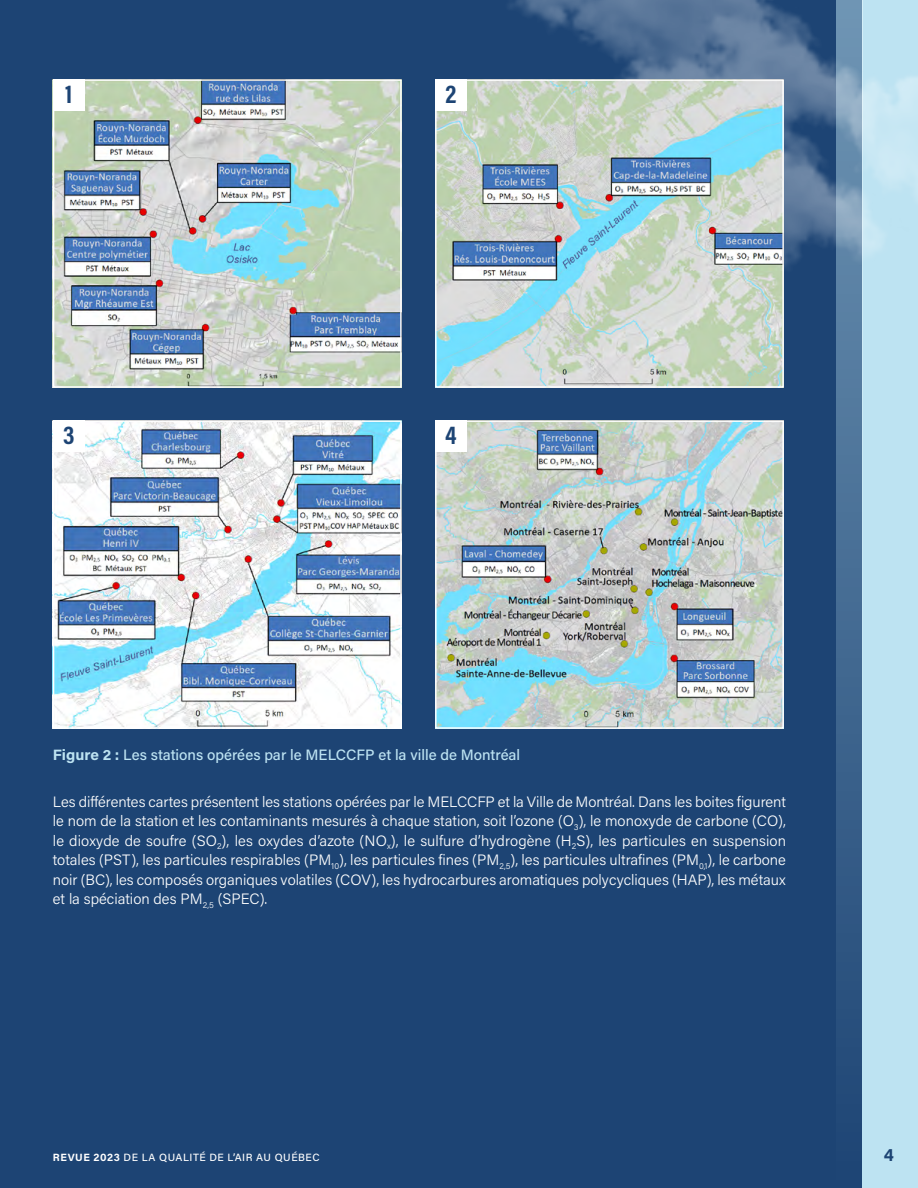
<style>
.page{position:relative;width:918px;height:1188px;background:#1d4474}
.page>*{position:absolute;margin:0;border:0;box-sizing:border-box;transform-origin:0 0}
.t1{font:700 26.25px "Acumin Pro Cond";color:#1d4474}
.t2{font:700 18px "Acumin Pro";color:#1d4474}
.t3{font:300 15px/19.5px "Acumin Pro";color:#fff;text-align:justify}
.t4{font:500 15px "Acumin Pro";color:#bde3f2}
.t5{font:500 10.5px "Acumin Pro";letter-spacing:.05em;color:#fff}
.s1{font-weight:700}
</style>
<div class="page">
<div style="left:863px;top:0;width:55px;height:1188px;background:#bde3f2"></div>
<svg style="left:836px;top:310px;width:27px;height:878px"></svg>
<img style="left:510px;top:0;width:408px;height:310px">
<img style="left:55px;top:81px;width:345px;height:305px">
<div style="left:53px;top:79px;width:349px;height:309px;border:1px solid #fff"></div>
<div style="left:53px;top:79px;width:32px;height:32px;background:#fff"></div>
<img style="left:55px;top:422px;width:345px;height:305px">
<div style="left:53px;top:420px;width:349px;height:309px;border:1px solid #fff"></div>
<div style="left:53px;top:420px;width:32px;height:32px;background:#fff"></div>
<img style="left:437px;top:81px;width:345px;height:305px">
<div style="left:435px;top:79px;width:349px;height:309px;border:1px solid #fff"></div>
<div style="left:435px;top:79px;width:32px;height:32px;background:#fff"></div>
<img style="left:437px;top:422px;width:345px;height:305px">
<div style="left:435px;top:420px;width:349px;height:309px;border:1px solid #fff"></div>
<div style="left:435px;top:420px;width:32px;height:32px;background:#fff"></div>
<p class="t1" style="left:65px;top:77px;width:9px">1</p>
<p class="t1" style="left:63px;top:418px;width:13px">3</p>
<p class="t1" style="left:445px;top:77px;width:12px">2</p>
<p class="t1" style="left:445px;top:418px;width:13px">4</p>
<p class="t4" style="left:53px;top:745px;width:469px"><span class="s1">Figure 2 :</span> Les stations opérées par le MELCCFP et la ville de Montréal</p>
<p class="t3" style="left:53px;top:791px;width:735px">Les différentes cartes présentent les stations opérées par le MELCCFP et la Ville de Montréal. Dans les boites figurent le nom de la station et les contaminants mesurés à chaque station, soit l’ozone (O<sub>3</sub>), le monoxyde de carbone (CO), le dioxyde de soufre (SO<sub>2</sub>), les oxydes d’azote (NO<sub>x</sub>), le sulfure d’hydrogène (H<sub>2</sub>S), les particules en suspension totales (PST), les particules respirables (PM<sub>10</sub>), les particules fines (PM<sub>2,5</sub>), les particules ultrafines (PM<sub>0,1</sub>), le carbone noir (BC), les composés organiques volatiles (COV), les hydrocarbures aromatiques polycycliques (HAP), les métaux et la spéciation des PM<sub>2,5</sub> (SPEC).</p>
<p class="t5" style="left:53px;top:1150px;width:268px"><span class="s1">REVUE 2023</span> DE LA QUALITÉ DE L’AIR AU QUÉBEC</p>
<p class="t2" style="left:884px;top:1142px;width:12px">4</p>
</div>
